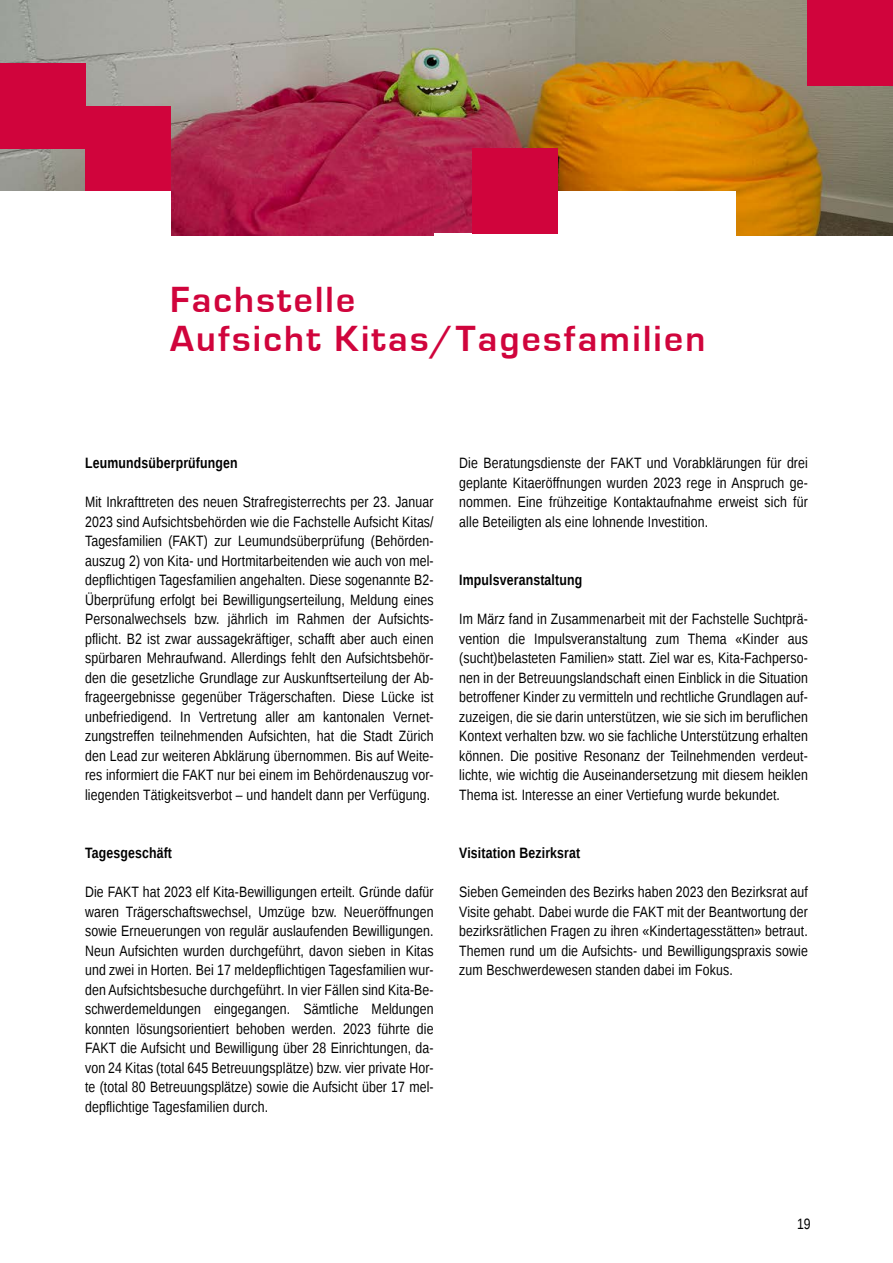
<style>
.page{position:relative;width:893px;height:1263px;background:#fff}
.page>*{position:absolute;margin:0;border:0;box-sizing:border-box;transform-origin:0 0}
.t1{font:700 37.5px/39px "Eurostile";letter-spacing:.06em;color:#d0043c}
.t2{font:15px/19.5px "Liberation Sans Narrow";letter-spacing:.01em;color:#000;text-align:justify}
.t3{font:700 15px "Liberation Sans Narrow";letter-spacing:.01em;color:#000}
</style>
<div class="page">
<img style="left:0;top:0;width:893px;height:236px">
<div style="left:808px;top:0;width:85px;height:85px;background:#d0043c"></div>
<div style="left:0;top:64px;width:85px;height:85px;background:#d0043c"></div>
<div style="left:85px;top:106px;width:85px;height:85px;background:#d0043c"></div>
<div style="left:434px;top:234px;width:302px;height:78px;background:#fff"></div>
<div style="left:472px;top:191px;width:264px;height:121px;background:#fff"></div>
<div style="left:472px;top:149px;width:85px;height:85px;background:#d0043c"></div>
<div style="left:0;top:191px;width:170px;height:78px;background:#fff"></div>
<h1 class="t1" style="left:170px;top:281px;width:537px">Fachstelle<br>Aufsicht Kitas/Tagesfamilien</h1>
<p class="t3" style="left:85px;top:453px;width:154px">Leumundsüberprüfungen</p>
<p class="t2" style="left:85px;top:493px;width:350px">Mit Inkrafttreten des neuen Strafregisterrechts per 23. Januar 2023 sind Aufsichtsbehörden wie die Fachstelle Aufsicht Kitas/ Tagesfamilien (FAKT) zur Leumundsüberprüfung (Behörden&shy;auszug 2) von Kita- und Hortmitarbeitenden wie auch von mel&shy;depflichtigen Tagesfamilien angehalten. Diese sogenannte B2- Überprüfung erfolgt bei Bewilligungserteilung, Meldung eines Personalwechsels bzw. jährlich im Rahmen der Aufsichts&shy;pflicht. B2 ist zwar aussagekräftiger, schafft aber auch einen spürbaren Mehraufwand. Allerdings fehlt den Aufsichtsbehör&shy;den die gesetzliche Grundlage zur Auskunftserteilung der Ab&shy;frageergebnisse gegenüber Trägerschaften. Diese Lücke ist unbefriedigend. In Vertretung aller am kantonalen Vernet&shy;zungstreffen teilnehmenden Aufsichten, hat die Stadt Zürich den Lead zur weiteren Abklärung übernommen. Bis auf Weite&shy;res informiert die FAKT nur bei einem im Behördenauszug vor&shy;liegenden Tätigkeitsverbot – und handelt dann per Verfügung.</p>
<p class="t3" style="left:85px;top:843px;width:89px">Tagesgeschäft</p>
<p class="t2" style="left:85px;top:883px;width:350px">Die FAKT hat 2023 elf Kita-Bewilligungen erteilt. Gründe dafür waren Trägerschaftswechsel, Umzüge bzw. Neueröffnungen sowie Erneuerungen von regulär auslaufenden Bewilligungen.<br>Neun Aufsichten wurden durchgeführt, davon sieben in Kitas und zwei in Horten. Bei 17 meldepflichtigen Tagesfamilien wur&shy;den Aufsichtsbesuche durchgeführt. In vier Fällen sind Kita-Be&shy;schwerdemeldungen eingegangen. Sämtliche Meldungen konnten lösungsorientiert behoben werden. 2023 führte die FAKT die Aufsicht und Bewilligung über 28 Einrichtungen, da&shy;von 24 Kitas (total 645 Betreuungsplätze) bzw. vier private Hor&shy;te (total 80 Betreuungsplätze) sowie die Aufsicht über 17 mel&shy;depflichtige Tagesfamilien durch.</p>
<p class="t2" style="left:459px;top:454px;width:350px">Die Beratungsdienste der FAKT und Vorabklärungen für drei geplante Kitaeröffnungen wurden 2023 rege in Anspruch ge&shy;nommen. Eine frühzeitige Kontaktaufnahme erweist sich für alle Beteiligten als eine lohnende Investition.</p>
<p class="t3" style="left:459px;top:570px;width:124px">Impulsveranstaltung</p>
<p class="t2" style="left:459px;top:610px;width:350px">Im März fand in Zusammenarbeit mit der Fachstelle Suchtprä&shy;vention die Impulsveranstaltung zum Thema «Kinder aus (sucht)belasteten Familien» statt. Ziel war es, Kita-Fachperso&shy;nen in der Betreuungslandschaft einen Einblick in die Situation betroffener Kinder zu vermitteln und rechtliche Grundlagen auf&shy;zuzeigen, die sie darin unterstützen, wie sie sich im beruflichen Kontext verhalten bzw. wo sie fachliche Unterstützung erhalten können. Die positive Resonanz der Teilnehmenden verdeut&shy;lichte, wie wichtig die Auseinandersetzung mit diesem heiklen Thema ist. Interesse an einer Vertiefung wurde bekundet.</p>
<p class="t3" style="left:459px;top:843px;width:123px">Visitation Bezirksrat</p>
<p class="t2" style="left:459px;top:883px;width:350px">Sieben Gemeinden des Bezirks haben 2023 den Bezirksrat auf Visite gehabt. Dabei wurde die FAKT mit der Beantwortung der bezirksrätlichen Fragen zu ihren «Kindertagesstätten» betraut.<br>Themen rund um die Aufsichts- und Bewilligungspraxis sowie zum Beschwerdewesen standen dabei im Fokus.</p>
<p class="t2" style="left:797px;top:1214px;width:15px">19</p>
</div>
